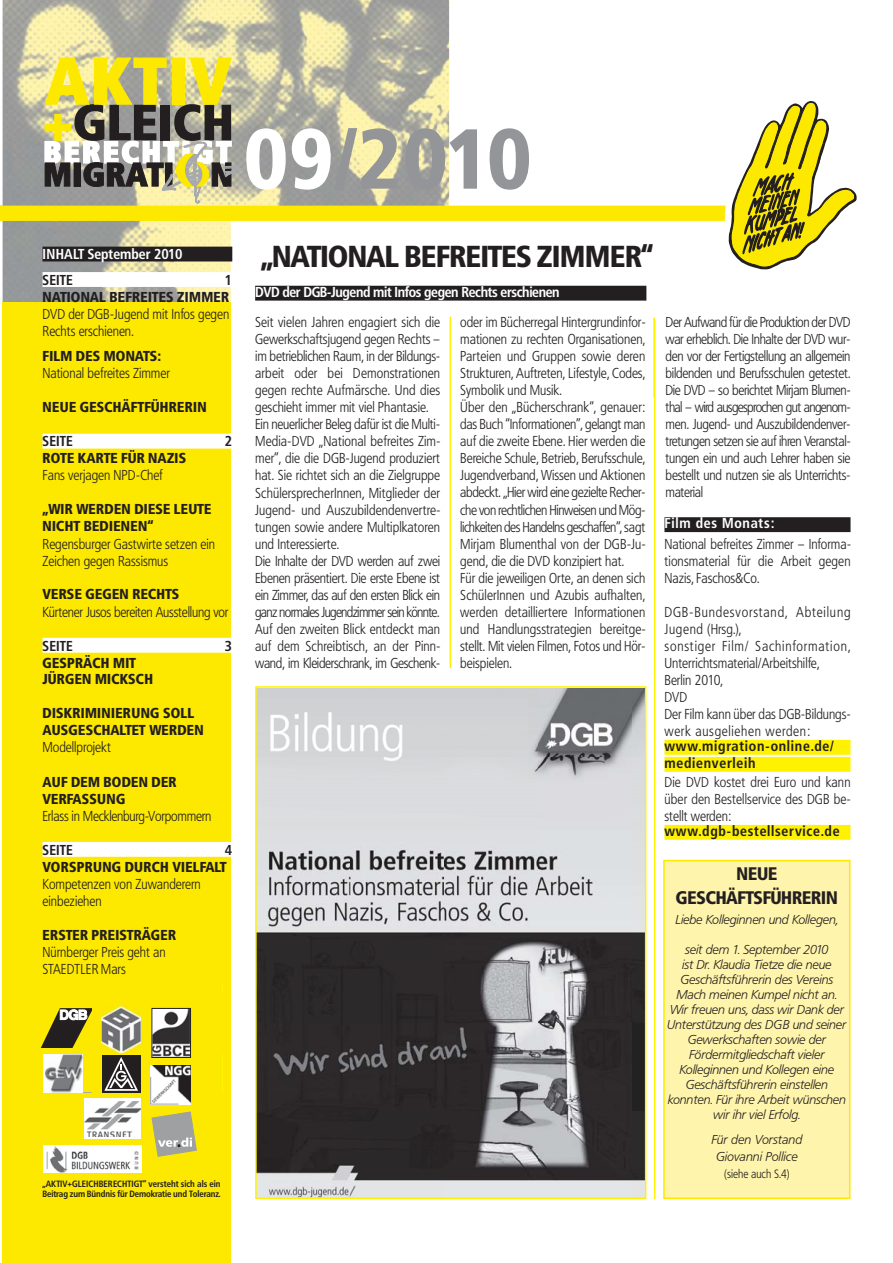
<style>
.page{position:relative;width:893px;height:1263px;background:#fff}
.page>*{position:absolute;margin:0;border:0;box-sizing:border-box;transform-origin:0 0}
.t1{font:900 84px "Frutiger Condensed BQ";letter-spacing:-.02em;color:#939598}
.t2{font:900 30px "Frutiger Condensed BQ";letter-spacing:-.01em;color:#231f20}
.t3{font:900 18px/24px "Frutiger Condensed BQ";letter-spacing:-.005em;color:#231f20;text-align:center}
.t4{font:300 14.25px/17px "Frutiger Condensed BQ";color:#231f20}
.t5{font:900 14.25px/17px "Frutiger Condensed BQ";letter-spacing:.02em;color:#231f20}
.t6{font:300 14.25px/17px "Frutiger Condensed BQ";letter-spacing:.045em;color:#231f20}
.t7{font:700 14.25px/17px "Frutiger Condensed BQ";letter-spacing:.05em;color:#231f20}
.t8{font:700 14.25px "Frutiger Condensed BQ";letter-spacing:-.025em;color:#fff}
.t9{font:700 14.25px "Frutiger Condensed BQ";color:#fff}
.t10{font:900 14.25px "Frutiger Condensed BQ";color:#231f20}
.t11{font:700 14.25px "Frutiger Condensed BQ";letter-spacing:.05em;color:#fff}
.t12{font:italic 300 12.75px/15px "Frutiger BQ";letter-spacing:-.01em;color:#231f20;text-align:center}
.t13{font:300 12px "Frutiger Condensed BQ";color:#231f20}
.t14{font:700 9px/10.5px "Frutiger Condensed BQ";letter-spacing:-.01em;color:#231f20}
.s1{color:#fff}
</style>
<div class="page">
<img style="left:3px;top:0;width:446px;height:303px">
<div style="left:3px;top:303px;width:228px;height:960px;background:#fde900"></div>
<hr style="left:0;top:206px;width:3px;height:15px;background:#fde900">
<svg style="left:3px;top:58px;width:854px;height:212px"></svg>
<img style="left:258px;top:689px;width:385px;height:507px">
<div style="left:255px;top:686px;width:391px;height:513px;border:2px solid #fff200"></div>
<div style="left:43px;top:247px;width:189px;height:15px;background:#231f20"></div>
<div style="left:43px;top:272px;width:189px;height:15px;background:#fff"></div>
<div style="left:43px;top:434px;width:189px;height:15px;background:#fff"></div>
<div style="left:43px;top:638px;width:189px;height:15px;background:#fff"></div>
<div style="left:43px;top:842px;width:189px;height:15px;background:#fff"></div>
<img style="left:44px;top:1157px;width:97px;height:16px">
<svg style="left:40px;top:1006px;width:157px;height:151px"></svg>
<div style="left:255px;top:286px;width:391px;height:15px;background:#231f20"></div>
<div style="left:664px;top:517px;width:186px;height:15px;background:#231f20"></div>
<div style="left:664px;top:740px;width:186px;height:15px;background:#fff200"></div>
<div style="left:664px;top:757px;width:186px;height:15px;background:#fff200"></div>
<div style="left:664px;top:825px;width:186px;height:15px;background:#fff200"></div>
<div style="left:665px;top:861px;width:184px;height:337px;background:#fff4ab"></div>
<div style="left:663px;top:860px;width:187px;height:339px;border:2px solid #fde900"></div>
<hr style="left:449px;top:317px;width:2px;height:351px;background:#fff200">
<hr style="left:654px;top:319px;width:1px;height:880px;background:#fff200">
<hr style="left:653px;top:318px;width:2px;height:80px;background:#fff200">
<h1 class="t1" style="left:243px;top:129px;width:290px"><span class="s1">09</span>/2010</h1>
<p class="t9" style="left:43px;top:248px;width:141px">INHALT September 2010</p>
<p class="t7" style="left:43px;top:273px;width:32px">SEITE</p>
<p class="t7" style="left:225px;top:273px;width:9px">1</p>
<p class="t5" style="left:43px;top:290px;width:188px">NATIONAL BEFREITES ZIMMER</p>
<p class="t4" style="left:43px;top:306px;width:188px">DVD der DGB-Jugend mit Infos gegen<br>Rechts erschienen.</p>
<p class="t5" style="left:43px;top:350px;width:120px">FILM DES MONATS:</p>
<p class="t4" style="left:43px;top:366px;width:129px">National befreites Zimmer</p>
<p class="t5" style="left:43px;top:401px;width:165px">NEUE GESCHÄFTFÜHRERIN</p>
<p class="t7" style="left:43px;top:434px;width:32px">SEITE</p>
<p class="t7" style="left:225px;top:434px;width:9px">2</p>
<p class="t10" style="left:43px;top:453px;width:145px">ROTE KARTE FÜR NAZIS</p>
<p class="t4" style="left:43px;top:468px;width:122px">Fans verjagen NPD-Chef</p>
<p class="t5" style="left:43px;top:503px;width:170px">„WIR WERDEN DIESE LEUTE<br>NICHT BEDIENEN“</p>
<p class="t4" style="left:43px;top:536px;width:174px">Regensburger Gastwirte setzen ein<br>Zeichen gegen Rassismus</p>
<p class="t5" style="left:43px;top:588px;width:138px">VERSE GEGEN RECHTS</p>
<p class="t4" style="left:43px;top:604px;width:187px">Kürtener Jusos bereiten Ausstellung vor</p>
<p class="t7" style="left:43px;top:638px;width:32px">SEITE</p>
<p class="t7" style="left:225px;top:638px;width:9px">3</p>
<p class="t5" style="left:43px;top:656px;width:112px">GESPRÄCH MIT<br>JÜRGEN MICKSCH</p>
<p class="t5" style="left:43px;top:707px;width:163px">DISKRIMINIERUNG SOLL<br>AUSGESCHALTET WERDEN</p>
<p class="t4" style="left:43px;top:740px;width:70px">Modellprojekt</p>
<p class="t5" style="left:43px;top:775px;width:136px">AUF DEM BODEN DER<br>VERFASSUNG</p>
<p class="t4" style="left:43px;top:808px;width:170px">Erlass in Mecklenburg-Vorpommern</p>
<p class="t7" style="left:43px;top:842px;width:32px">SEITE</p>
<p class="t7" style="left:225px;top:842px;width:9px">4</p>
<p class="t5" style="left:43px;top:860px;width:186px">VORSPRUNG DURCH VIELFALT</p>
<p class="t4" style="left:43px;top:876px;width:160px">Kompetenzen von Zuwanderern einbeziehen</p>
<p class="t5" style="left:43px;top:928px;width:135px">ERSTER PREISTRÄGER</p>
<p class="t4" style="left:43px;top:944px;width:125px">Nürnberger Preis geht an<br>STAEDTLER Mars</p>
<p class="t14" style="left:43px;top:1179px;width:180px">„AKTIV+GLEICHBERECHTIGT” versteht sich als ein<br>Beitrag zum Bündnis für Demokratie und Toleranz.</p>
<h2 class="t2" style="left:261px;top:245px;width:394px">„NATIONAL BEFREITES ZIMMER“</h2>
<p class="t8" style="left:255px;top:286px;width:306px">DVD der DGB-Jugend mit Infos gegen Rechts erschienen</p>
<p class="t4" style="left:255px;top:315px;width:187px">Seit vielen Jahren engagiert sich die Gewerkschaftsjugend gegen Rechts – im betrieblichen Raum, in der Bildungs&shy;arbeit oder bei Demonstrationen gegen rechte Aufmärsche. Und dies geschieht immer mit viel Phantasie.<br>Ein neuerlicher Beleg dafür ist die Multi-Media-DVD „National befreites Zim&shy;mer“, die die DGB-Jugend produziert hat. Sie richtet sich an die Zielgruppe SchülersprecherInnen, Mitglieder der Jugend- und Auszubildendenvertre&shy;tungen sowie andere Multiplkatoren und Interessierte.<br>Die Inhalte der DVD werden auf zwei Ebenen präsentiert. Die erste Ebene ist ein Zimmer, das auf den ersten Blick ein ganz normales Jugendzimmer sein könnte.<br>Auf den zweiten Blick entdeckt man auf dem Schreibtisch, an der Pinn&shy;wand, im Kleiderschrank, im Geschenk-</p>
<p class="t4" style="left:460px;top:315px;width:187px">oder im Bücherregal Hintergrundinfor&shy;mationen zu rechten Organisationen, Parteien und Gruppen sowie deren Strukturen, Auftreten, Lifestyle, Codes, Symbolik und Musik.<br>Über den „Bücherschrank“, genauer: das Buch “Informationen”, gelangt man auf die zweite Ebene. Hier werden die Bereiche Schule, Betrieb, Berufsschule, Jugendverband, Wissen und Aktionen abdeckt. „Hier wird eine gezielte Recher&shy;che von rechtlichen Hinweisen und Mög&shy;lichkeiten des Handelns geschaffen“, sagt Mirjam Blumenthal von der DGB-Ju&shy;gend, die die DVD konzipiert hat.<br>Für die jeweiligen Orte, an denen sich SchülerInnen und Azubis aufhalten, werden detailliertere Informationen und Handlungsstrategien bereitge&shy;stellt. Mit vielen Filmen, Fotos und Hör&shy;beispielen.</p>
<p class="t4" style="left:665px;top:315px;width:186px;text-align:justify">Der Aufwand für die Produktion der DVD war erheblich. Die Inhalte der DVD wur&shy;den vor der Fertigstellung an allgemein bildenden und Berufsschulen getestet.<br>Die DVD – so berichtet Mirjam Blumen&shy;thal – wird ausgesprochen gut angenom&shy;men. Jugend- und Auszubildendenver&shy;tretungen setzen sie auf ihren Veranstal&shy;tungen ein und auch Lehrer haben sie bestellt und nutzen sie als Unterrichts&shy;material</p>
<p class="t11" style="left:664px;top:517px;width:111px">Film des Monats:</p>
<p class="t4" style="left:664px;top:536px;width:188px;text-align:justify">National befreites Zimmer – Informa&shy;tionsmaterial für die Arbeit gegen Nazis, Faschos&amp;Co.</p>
<p class="t6" style="left:664px;top:604px;width:188px">DGB-Bundesvorstand, Abteilung<br>Jugend (Hrsg.),<br>sonstiger Film/ Sachinformation,<br>Unterrichtsmaterial/Arbeitshilfe,<br>Berlin 2010,<br>DVD<br>Der Film kann über das DGB-Bildungs&shy;werk ausgeliehen werden:</p>
<p class="t7" style="left:664px;top:739px;width:171px">www.migration-online.de/ medienverleih</p>
<p class="t4" style="left:664px;top:774px;width:188px;text-align:justify">Die DVD kostet drei Euro und kann über den Bestellservice des DGB be&shy;stellt werden:</p>
<p class="t7" style="left:664px;top:824px;width:176px">www.dgb-bestellservice.de</p>
<p class="t3" style="left:676px;top:864px;width:163px">NEUE<br>GESCHÄFTSFÜHRERIN</p>
<p class="t12" style="left:675px;top:913px;width:164px">Liebe Kolleginnen und Kollegen,</p>
<p class="t12" style="left:667px;top:943px;width:181px">seit dem 1. September 2010<br>ist Dr. Klaudia Tietze die neue<br>Geschäftsführerin des Vereins<br>Mach meinen Kumpel nicht an.<br>Wir freuen uns, dass wir Dank der<br>Unterstützung des DGB und seiner<br>Gewerkschaften sowie der<br>Fördermitgliedschaft vieler<br>Kolleginnen und Kollegen eine<br>Geschäftsführerin einstellen konnten. Für ihre Arbeit wünschen wir ihr viel Erfolg.</p>
<p class="t12" style="left:711px;top:1132px;width:93px;line-height:17px">Für den Vorstand<br>Giovanni Pollice</p>
<p class="t13" style="left:724px;top:1168px;width:67px">(siehe auch S.4)</p>
</div>
